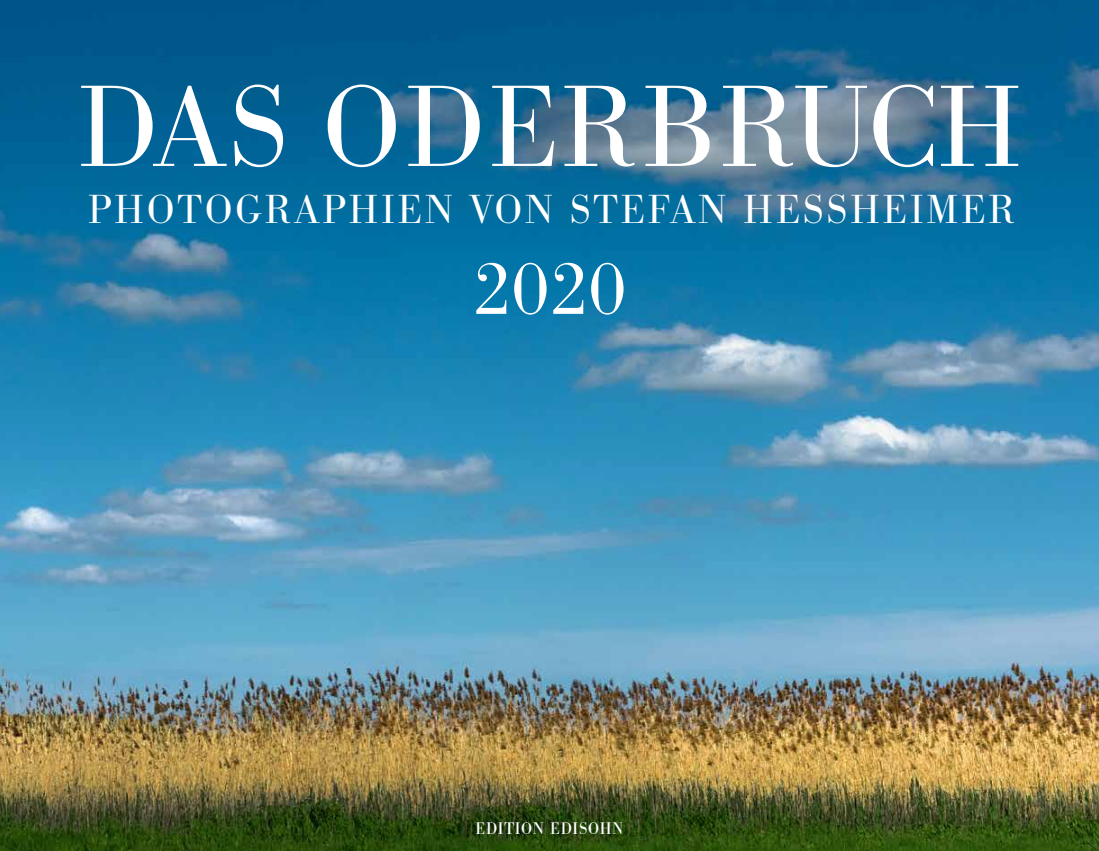
<style>
.page{position:relative;width:1099px;height:851px;background:#fff}
.page>*{position:absolute;margin:0;border:0;box-sizing:border-box;transform-origin:0 0}
.t1{font:120.12px "URW Bodoni T Ligh";letter-spacing:.015em;color:#fff}
.t2{font:77.75px "URW Bodoni T Ligh";color:#fff}
.t3{font:42.25px "URW Bodoni T Ligh";letter-spacing:.06em;color:#fff}
.t4{font:17.5px "URW Bodoni T Regu Narr";letter-spacing:.04em;color:#fff}
</style>
<div class="page">
<img style="left:0;top:0;width:1098px;height:850px">
<h1 class="t1" style="left:77px;top:63px;width:946px">DAS ODERBRUCH</h1>
<p class="t3" style="left:88px;top:187px;width:929px">PHOTOGRAPHIEN VON STEFAN HESSHEIMER</p>
<h2 class="t2" style="left:473px;top:247px;width:155px">2020</h2>
<p class="t4" style="left:475px;top:819px;width:149px">EDITION EDISOHN</p>
</div>
